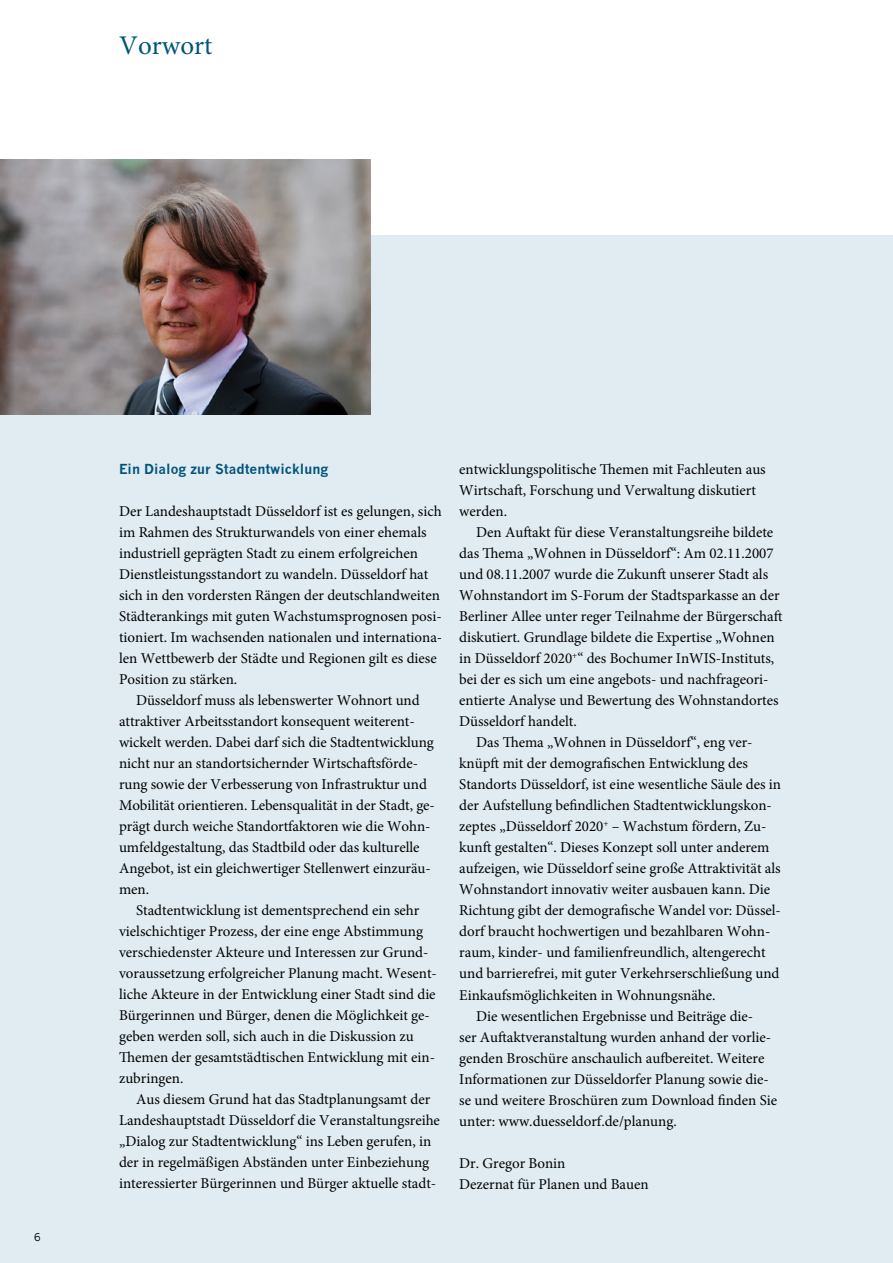
<style>
.page{position:relative;width:893px;height:1263px;background:#fff}
.page>*{position:absolute;margin:0;border:0;box-sizing:border-box;transform-origin:0 0}
.t1{font:27px "Minion Pro";color:#00547a}
.t2{font:15px/21px "Minion Pro";color:#000}
.t3{font:700 13.5px "News Gothic";color:#00547a}
.t4{font:10.5px "News Gothic";color:#000}
</style>
<div class="page">
<div style="left:0;top:235px;width:893px;height:1028px;background:#e0ecf2"></div>
<img style="left:0;top:159px;width:370px;height:256px">
<h1 class="t1" style="left:119px;top:27px;width:95px">Vorwort</h1>
<p class="t4" style="left:34px;top:1231px;width:8px">6</p>
<p class="t3" style="left:119px;top:460px;width:211px">Ein Dialog zur Stadtentwicklung</p>
<p class="t2" style="left:119px;top:500px;width:324px">Der Landeshauptstadt Düsseldorf ist es gelungen, sich</p>
<p class="t2" style="left:119px;top:521px;width:309px">im Rahmen des Strukturwandels von einer ehemals</p>
<p class="t2" style="left:119px;top:542px;width:300px">industriell geprägten Stadt zu einem erfolgreichen</p>
<p class="t2" style="left:119px;top:563px;width:311px">Dienstleistungsstandort zu wandeln. Düsseldorf hat</p>
<p class="t2" style="left:119px;top:584px;width:322px">sich in den vordersten Rängen der deutschlandweiten</p>
<p class="t2" style="left:119px;top:605px;width:324px">Städterankings mit guten Wachstumsprognosen posi-</p>
<p class="t2" style="left:119px;top:626px;width:325px">tioniert. Im wachsenden nationalen und internationa-</p>
<p class="t2" style="left:119px;top:647px;width:319px">len Wettbewerb der Städte und Regionen gilt es diese</p>
<p class="t2" style="left:119px;top:668px;width:120px">Position zu stärken.</p>
<p class="t2" style="left:136px;top:689px;width:285px">Düsseldorf muss als lebenswerter Wohnort und</p>
<p class="t2" style="left:119px;top:710px;width:297px">attraktiver Arbeitsstandort konsequent weiterent-</p>
<p class="t2" style="left:119px;top:731px;width:316px">wickelt werden. Dabei darf sich die Stadtentwicklung</p>
<p class="t2" style="left:119px;top:752px;width:300px">nicht nur an standortsichernder Wirtschaftsförde-</p>
<p class="t2" style="left:119px;top:773px;width:309px">rung sowie der Verbesserung von Infrastruktur und</p>
<p class="t2" style="left:119px;top:794px;width:317px">Mobilität orientieren. Lebensqualität in der Stadt, ge-</p>
<p class="t2" style="left:119px;top:815px;width:313px">prägt durch weiche Standortfaktoren wie die Wohn-</p>
<p class="t2" style="left:119px;top:836px;width:302px">umfeldgestaltung, das Stadtbild oder das kulturelle</p>
<p class="t2" style="left:119px;top:857px;width:313px">Angebot, ist ein gleichwertiger Stellenwert einzuräu-</p>
<p class="t2" style="left:119px;top:878px;width:32px">men.</p>
<p class="t2" style="left:136px;top:899px;width:285px">Stadtentwicklung ist dementsprechend ein sehr</p>
<p class="t2" style="left:119px;top:920px;width:305px">vielschichtiger Prozess, der eine enge Abstimmung</p>
<p class="t2" style="left:119px;top:941px;width:311px">verschiedenster Akteure und Interessen zur Grund-</p>
<p class="t2" style="left:119px;top:962px;width:319px">voraussetzung erfolgreicher Planung macht. Wesent-</p>
<p class="t2" style="left:119px;top:983px;width:318px">liche Akteure in der Entwicklung einer Stadt sind die</p>
<p class="t2" style="left:119px;top:1004px;width:312px">Bürgerinnen und Bürger, denen die Möglichkeit ge-</p>
<p class="t2" style="left:119px;top:1025px;width:296px">geben werden soll, sich auch in die Diskussion zu</p>
<p class="t2" style="left:119px;top:1046px;width:317px">Themen der gesamtstädtischen Entwicklung mit ein-</p>
<p class="t2" style="left:119px;top:1067px;width:66px">zubringen.</p>
<p class="t2" style="left:136px;top:1088px;width:296px">Aus diesem Grund hat das Stadtplanungsamt der</p>
<p class="t2" style="left:119px;top:1109px;width:322px">Landeshauptstadt Düsseldorf die Veranstaltungsreihe</p>
<p class="t2" style="left:119px;top:1130px;width:314px">„Dialog zur Stadtentwicklung“ ins Leben gerufen, in</p>
<p class="t2" style="left:119px;top:1151px;width:312px">der in regelmäßigen Abständen unter Einbeziehung</p>
<p class="t2" style="left:119px;top:1172px;width:319px">interessierter Bürgerinnen und Bürger aktuelle stadt-</p>
<p class="t2" style="left:459px;top:459px;width:308px">entwicklungspolitische Themen mit Fachleuten aus<br>Wirtschaft, Forschung und Verwaltung diskutiert werden.</p>
<p class="t2" style="left:476px;top:522px;width:299px">Den Auftakt für diese Veranstaltungsreihe bildete</p>
<p class="t2" style="left:459px;top:543px;width:316px">das Thema „Wohnen in Düsseldorf“: Am 02.11.2007</p>
<p class="t2" style="left:459px;top:564px;width:310px">und 08.11.2007 wurde die Zukunft unserer Stadt als</p>
<p class="t2" style="left:459px;top:585px;width:322px">Wohnstandort im S-Forum der Stadtsparkasse an der</p>
<p class="t2" style="left:459px;top:606px;width:325px">Berliner Allee unter reger Teilnahme der Bürgerschaft</p>
<p class="t2" style="left:459px;top:627px;width:317px">diskutiert. Grundlage bildete die Expertise „Wohnen</p>
<p class="t2" style="left:459px;top:648px;width:317px">in Düsseldorf 2020<sup>+</sup>“ des Bochumer InWIS-Instituts,</p>
<p class="t2" style="left:459px;top:669px;width:311px">bei der es sich um eine angebots- und nachfrageori-</p>
<p class="t2" style="left:459px;top:690px;width:321px">entierte Analyse und Bewertung des Wohnstandortes</p>
<p class="t2" style="left:459px;top:711px;width:119px">Düsseldorf handelt.</p>
<p class="t2" style="left:476px;top:732px;width:278px">Das Thema „Wohnen in Düsseldorf“, eng ver-</p>
<p class="t2" style="left:459px;top:753px;width:290px">knüpft mit der demografischen Entwicklung des</p>
<p class="t2" style="left:459px;top:774px;width:323px">Standorts Düsseldorf, ist eine wesentliche Säule des in</p>
<p class="t2" style="left:459px;top:795px;width:314px">der Aufstellung befindlichen Stadtentwicklungskon-</p>
<p class="t2" style="left:459px;top:816px;width:309px">zeptes „Düsseldorf 2020<sup>+</sup> – Wachstum fördern, Zu-</p>
<p class="t2" style="left:459px;top:837px;width:312px">kunft gestalten“. Dieses Konzept soll unter anderem</p>
<p class="t2" style="left:459px;top:858px;width:323px">aufzeigen, wie Düsseldorf seine große Attraktivität als</p>
<p class="t2" style="left:459px;top:879px;width:313px">Wohnstandort innovativ weiter ausbauen kann. Die</p>
<p class="t2" style="left:459px;top:900px;width:323px">Richtung gibt der demografische Wandel vor: Düssel-</p>
<p class="t2" style="left:459px;top:921px;width:313px">dorf braucht hochwertigen und bezahlbaren Wohn-</p>
<p class="t2" style="left:459px;top:942px;width:308px">raum, kinder- und familienfreundlich, altengerecht</p>
<p class="t2" style="left:459px;top:963px;width:322px">und barrierefrei, mit guter Verkehrserschließung und</p>
<p class="t2" style="left:459px;top:984px;width:258px">Einkaufsmöglichkeiten in Wohnungsnähe.</p>
<p class="t2" style="left:476px;top:1005px;width:278px">Die wesentlichen Ergebnisse und Beiträge die-</p>
<p class="t2" style="left:459px;top:1026px;width:313px">ser Auftaktveranstaltung wurden anhand der vorlie-</p>
<p class="t2" style="left:459px;top:1047px;width:307px">genden Broschüre anschaulich aufbereitet. Weitere</p>
<p class="t2" style="left:459px;top:1068px;width:311px">Informationen zur Düsseldorfer Planung sowie die-</p>
<p class="t2" style="left:459px;top:1089px;width:319px">se und weitere Broschüren zum Download finden Sie</p>
<p class="t2" style="left:459px;top:1110px;width:219px">unter: www.duesseldorf.de/planung.</p>
<p class="t2" style="left:459px;top:1152px;width:191px">Dr. Gregor Bonin<br>Dezernat für Planen und Bauen</p>
</div>
